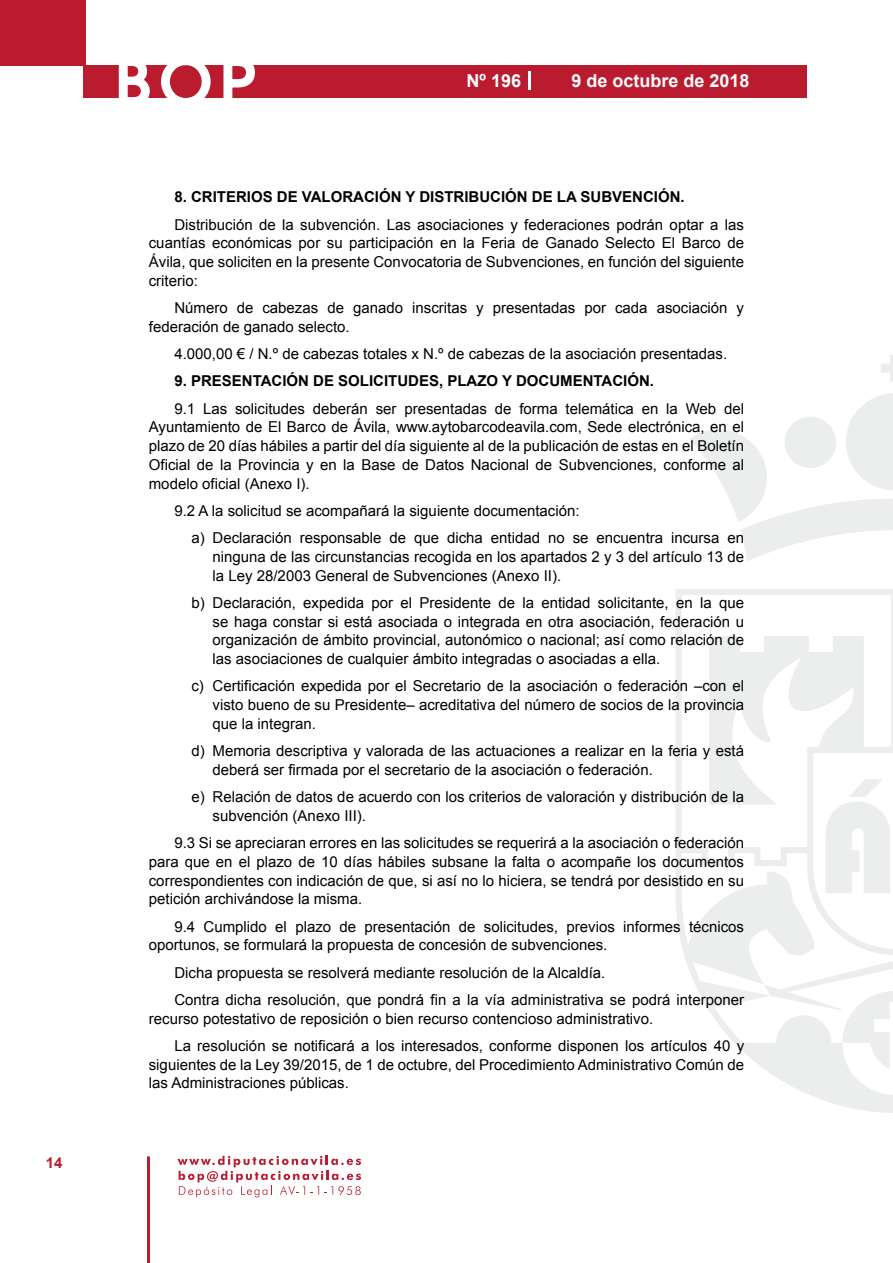
<style>
.page{position:relative;width:893px;height:1263px;background:#fff}
.page>*{position:absolute;margin:0;border:0;box-sizing:border-box;transform-origin:0 0}
.t1{font:500 61.5px "Avant Garde";color:#fff}
.t2{font:700 18px "Arial";color:#fff}
.t3{font:15px/18.8px "Arial";color:#000}
.t4{font:700 15px "Arial";color:#000}
.t5{font:700 15px "Arial";color:#ba1b2f}
</style>
<div class="page">
<svg style="left:178px;top:1156px;width:183px;height:41px"></svg>
<hr style="left:147px;top:1156px;width:3px;height:107px;background:#ba1b2f">
<div style="left:0;top:0;width:85px;height:66px;background:#ba1b2f"></div>
<div style="left:84px;top:65px;width:723px;height:33px;background:#ba1b2f"></div>
<svg style="left:118px;top:65px;width:32px;height:33px"></svg>
<svg style="left:161px;top:65px;width:50px;height:33px"></svg>
<svg style="left:223px;top:65px;width:32px;height:33px"></svg>
<svg style="left:529px;top:71px;width:2px;height:19px"></svg>
<svg style="left:881px;top:355px;width:12px;height:27px"></svg>
<svg style="left:690px;top:393px;width:203px;height:168px"></svg>
<svg style="left:676px;top:589px;width:217px;height:524px"></svg>
<svg style="left:764px;top:984px;width:129px;height:86px"></svg>
<svg style="left:825px;top:779px;width:66px;height:114px"></svg>
<p class="t5" style="left:46px;top:1153px;width:18px">14</p>
<h1 class="t1" style="left:115px;top:44px;width:141px">BOP</h1>
<p class="t2" style="left:467px;top:69px;width:56px">Nº 196</p>
<p class="t2" style="left:571px;top:69px;width:180px">9 de octubre de 2018</p>
<p class="t4" style="left:174px;top:187px;width:512px">8. CRITERIOS DE VALORACIÓN Y DISTRIBUCIÓN DE LA SUBVENCIÓN.</p>
<p class="t3" style="left:149px;top:215px;width:597px;text-align:justify;text-indent:26px">Distribución de la subvención. Las asociaciones y federaciones podrán optar a las cuantías económicas por su participación en la Feria de Ganado Selecto El Barco de Ávila, que soliciten en la presente Convocatoria de Subvenciones, en función del siguiente criterio:</p>
<p class="t3" style="left:149px;top:299px;width:597px;text-indent:26px">Número de cabezas de ganado inscritas y presentadas por cada asociación y federación de ganado selecto.</p>
<p class="t3" style="left:174px;top:345px;width:554px">4.000,00 € / N.º de cabezas totales x N.º de cabezas de la asociación presentadas.</p>
<p class="t4" style="left:174px;top:371px;width:481px">9. PRESENTACIÓN DE SOLICITUDES, PLAZO Y DOCUMENTACIÓN.</p>
<p class="t3" style="left:149px;top:399px;width:597px;text-align:justify;text-indent:26px">9.1 Las solicitudes deberán ser presentadas de forma telemática en la Web del Ayuntamiento de El Barco de Ávila, www.aytobarcodeavila.com, Sede electrónica, en el plazo de 20 días hábiles a partir del día siguiente al de la publicación de estas en el Boletín Oficial de la Provincia y en la Base de Datos Nacional de Subvenciones, conforme al modelo oficial (Anexo I).</p>
<p class="t3" style="left:191px;top:497px;width:554px;line-height:27.3px;text-indent:-17px">9.2 A la solicitud se acompañará la siguiente documentación:<br>a) Declaración responsable de que dicha entidad no se encuentra incursa en</p>
<p class="t3" style="left:213px;top:547px;width:533px">ninguna de las circunstancias recogida en los apartados 2 y 3 del artículo 13 de la Ley 28/2003 General de Subvenciones (Anexo II).</p>
<p class="t3" style="left:213px;top:593px;width:533px;text-align:justify;text-indent:-21px">b) Declaración, expedida por el Presidente de la entidad solicitante, en la que se haga constar si está asociada o integrada en otra asociación, federación u organización de ámbito provincial, autonómico o nacional; así como relación de las asociaciones de cualquier ámbito integradas o asociadas a ella.</p>
<p class="t3" style="left:213px;top:677px;width:533px;text-align:justify;text-indent:-21px">c) Certificación expedida por el Secretario de la asociación o federación –con el visto bueno de su Presidente– acreditativa del número de socios de la provincia que la integran.</p>
<p class="t3" style="left:213px;top:742px;width:533px;text-indent:-21px">d) Memoria descriptiva y valorada de las actuaciones a realizar en la feria y está deberá ser firmada por el secretario de la asociación o federación.</p>
<p class="t3" style="left:213px;top:788px;width:533px;text-indent:-21px">e) Relación de datos de acuerdo con los criterios de valoración y distribución de la subvención (Anexo III).</p>
<p class="t3" style="left:149px;top:834px;width:597px;text-align:justify;text-indent:26px">9.3 Si se apreciaran errores en las solicitudes se requerirá a la asociación o federación para que en el plazo de 10 días hábiles subsane la falta o acompañe los documentos correspondientes con indicación de que, si así no lo hiciera, se tendrá por desistido en su petición archivándose la misma.</p>
<p class="t3" style="left:149px;top:917px;width:597px;text-indent:26px">9.4 Cumplido el plazo de presentación de solicitudes, previos informes técnicos oportunos, se formulará la propuesta de concesión de subvenciones.</p>
<p class="t3" style="left:174px;top:959px;width:571px;line-height:27.3px">Dicha propuesta se resolverá mediante resolución de la Alcaldía.<br>Contra dicha resolución, que pondrá fin a la vía administrativa se podrá interponer</p>
<p class="t3" style="left:174px;top:1005px;width:571px;line-height:27.3px;text-indent:-26px">recurso potestativo de reposición o bien recurso contencioso administrativo.<br>La resolución se notificará a los interesados, conforme disponen los artículos 40 y</p>
<p class="t3" style="left:149px;top:1055px;width:597px">siguientes de la Ley 39/2015, de 1 de octubre, del Procedimiento Administrativo Común de las Administraciones públicas.</p>
</div>
